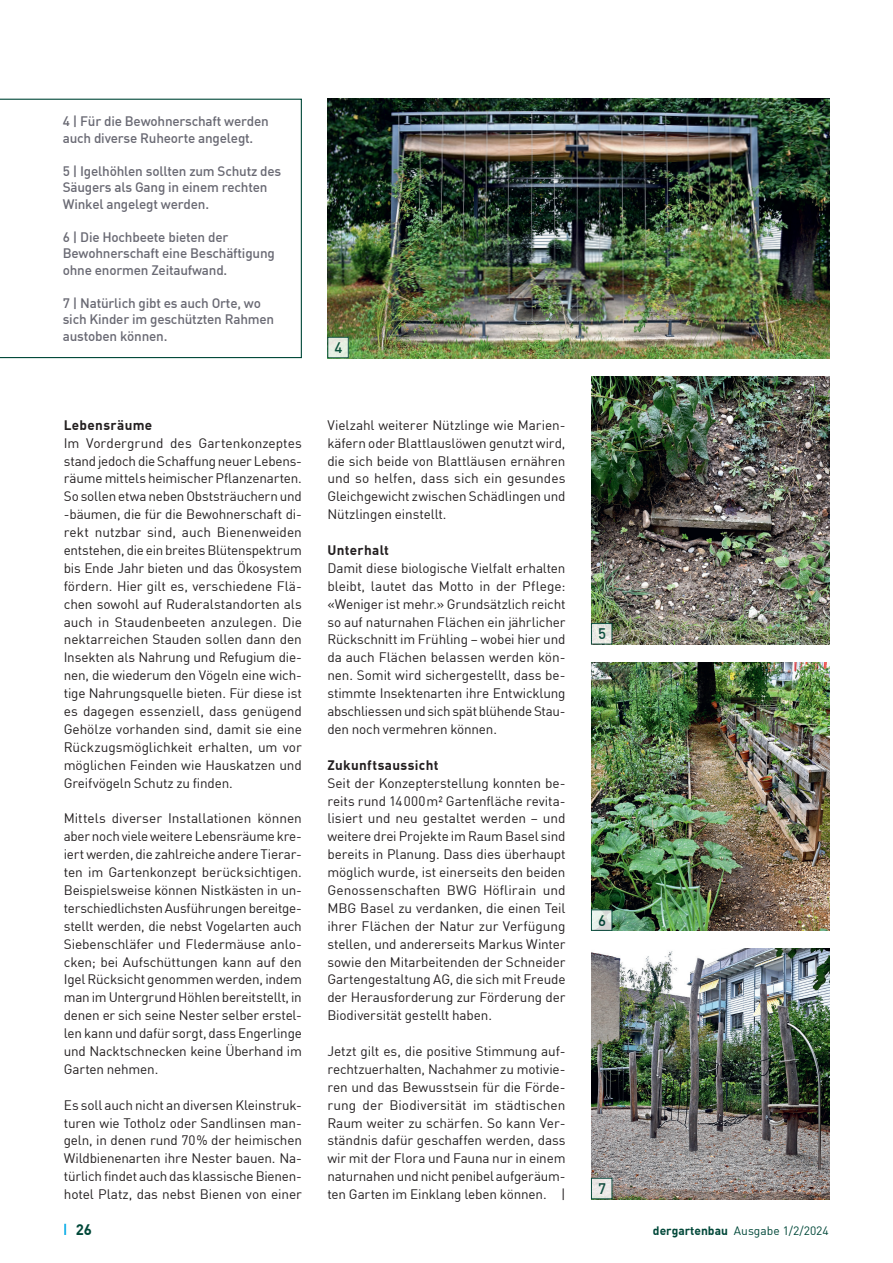
<style>
.page{position:relative;width:893px;height:1263px;background:#fff}
.page>*{position:absolute;margin:0;border:0;box-sizing:border-box;transform-origin:0 0}
.t1{font:500 15px "DIN Offc Pro";color:#004839}
.t2{font:700 15px "DIN Offc Pro";color:#004839}
.GT_9_11_Schwarz{font:13.5px/17.9px "DIN Offc Pro";letter-spacing:-.01em;color:#231f20;text-align:justify}
.Legende_Grau_AS_li{font:500 13.5px/16.5px "DIN Offc Pro";letter-spacing:-.015em;color:#696973}
.GT_9_11_Schwarz-2{font:700 13.5px "DIN Offc Pro";letter-spacing:.025em;color:#231f20}
.t3{font:12px "DIN Offc Pro";color:#004839}
.s1{font-weight:700}
</style>
<div class="page">
<svg style="left:64px;top:1224px;width:2px;height:11px"></svg>
<svg style="left:0;top:99px;width:302px;height:259px"></svg>
<img style="left:591px;top:949px;width:238px;height:250px">
<img style="left:327px;top:99px;width:502px;height:259px">
<img style="left:591px;top:662px;width:239px;height:269px">
<div style="left:328px;top:337px;width:20px;height:21px;background:#e5efe1"></div>
<div style="left:327px;top:337px;width:22px;height:21px;border:1px solid #004839"></div>
<svg style="left:593px;top:911px;width:17px;height:18px"></svg>
<div style="left:591px;top:909px;width:21px;height:22px;border:1px solid #004839"></div>
<img style="left:591px;top:376px;width:238px;height:268px">
<svg style="left:593px;top:625px;width:17px;height:17px"></svg>
<div style="left:591px;top:623px;width:21px;height:21px;border:1px solid #004839"></div>
<div style="left:591px;top:1178px;width:21px;height:21px;background:#ece9e7"></div>
<div style="left:591px;top:1178px;width:21px;height:21px;border:1px solid #004839"></div>
<p class="Legende_Grau_AS_li" style="left:63px;top:112px;width:208px">4 | Für die Bewohnerschaft werden auch diverse Ruheorte angelegt.</p>
<p class="Legende_Grau_AS_li" style="left:63px;top:161px;width:220px">5 | Igelhöhlen sollten zum Schutz des<br>Säugers als Gang in einem rechten<br>Winkel angelegt werden.</p>
<p class="Legende_Grau_AS_li" style="left:63px;top:227px;width:167px">6 | Die Hochbeete bieten der</p>
<p class="Legende_Grau_AS_li" style="left:63px;top:244px;width:214px">Bewohnerschaft eine Beschäftigung ohne enormen Zeitaufwand.</p>
<p class="Legende_Grau_AS_li" style="left:63px;top:293px;width:213px">7 | Natürlich gibt es auch Orte, wo sich Kinder im geschützten Rahmen austoben können.</p>
<p class="t1" style="left:335px;top:335px;width:9px">4</p>
<p class="GT_9_11_Schwarz-2" style="left:64px;top:414px;width:90px">Lebensräume</p>
<p class="GT_9_11_Schwarz" style="left:64px;top:432px;width:240px">Im Vordergrund des Gartenkonzeptes stand jedoch die Schaffung neuer Lebens&shy;räume mittels heimischer Pflanzenarten.<br>So sollen etwa neben Obststräuchern und -bäumen, die für die Bewohnerschaft di&shy;rekt nutzbar sind, auch Bienenweiden entstehen, die ein breites Blütenspektrum bis Ende Jahr bieten und das Ökosystem fördern. Hier gilt es, verschiedene Flä&shy;chen sowohl auf Ruderalstandorten als auch in Staudenbeeten anzulegen. Die nektarreichen Stauden sollen dann den Insekten als Nahrung und Refugium die&shy;nen, die wiederum den Vögeln eine wich&shy;tige Nahrungsquelle bieten. Für diese ist es dagegen essenziell, dass genügend Gehölze vorhanden sind, damit sie eine Rückzugsmöglichkeit erhalten, um vor möglichen Feinden wie Hauskatzen und Greifvögeln Schutz zu finden.</p>
<p class="GT_9_11_Schwarz" style="left:64px;top:808px;width:240px">Mittels diverser Installationen können aber noch viele weitere Lebensräume kre&shy;iert werden, die zahlreiche andere Tierar&shy;ten im Gartenkonzept berücksichtigen.<br>Beispielsweise können Nistkästen in un&shy;terschiedlichsten Ausführungen bereitge&shy;stellt werden, die nebst Vogelarten auch Siebenschläfer und Fledermäuse anlo&shy;cken; bei Aufschüttungen kann auf den Igel Rücksicht genommen werden, indem man im Untergrund Höhlen bereitstellt, in denen er sich seine Nester selber erstel&shy;len kann und dafür sorgt, dass Engerlinge und Nacktschnecken keine Überhand im Garten nehmen.</p>
<p class="GT_9_11_Schwarz" style="left:64px;top:1094px;width:240px">Es soll auch nicht an diversen Kleinstruk&shy;turen wie Totholz oder Sandlinsen man&shy;geln, in denen rund 70% der heimischen Wildbienenarten ihre Nester bauen. Na&shy;türlich findet auch das klassische Bienen&shy;hotel Platz, das nebst Bienen von einer</p>
<p class="GT_9_11_Schwarz" style="left:327px;top:415px;width:240px">Vielzahl weiterer Nützlinge wie Marien&shy;käfern oder Blattlauslöwen genutzt wird, die sich beide von Blattläusen ernähren und so helfen, dass sich ein gesundes Gleichgewicht zwischen Schädlingen und Nützlingen einstellt.</p>
<p class="GT_9_11_Schwarz-2" style="left:327px;top:539px;width:63px">Unterhalt</p>
<p class="GT_9_11_Schwarz" style="left:327px;top:558px;width:240px">Damit diese biologische Vielfalt erhalten bleibt, lautet das Motto in der Pflege: «Weniger ist mehr.» Grundsätzlich reicht so auf naturnahen Flächen ein jährlicher Rückschnitt im Frühling – wobei hier und da auch Flächen belassen werden kön&shy;nen. Somit wird sichergestellt, dass be&shy;stimmte Insektenarten ihre Entwicklung abschliessen und sich spät blühende Stau&shy;den noch vermehren können.</p>
<p class="GT_9_11_Schwarz-2" style="left:327px;top:753px;width:113px">Zukunftsaussicht</p>
<p class="GT_9_11_Schwarz" style="left:327px;top:772px;width:240px">Seit der Konzepterstellung konnten be&shy;reits rund 14000m² Gartenfläche revita&shy;lisiert und neu gestaltet werden – und weitere drei Projekte im Raum Basel sind bereits in Planung. Dass dies überhaupt möglich wurde, ist einerseits den beiden Genossenschaften BWG Höflirain und MBG Basel zu verdanken, die einen Teil ihrer Flächen der Natur zur Verfügung stellen, und andererseits Markus Winter sowie den Mitarbeitenden der Schneider Gartengestaltung AG, die sich mit Freude der Herausforderung zur Förderung der Biodiversität gestellt haben.</p>
<p class="GT_9_11_Schwarz" style="left:327px;top:1041px;width:240px">Jetzt gilt es, die positive Stimmung auf&shy;rechtzuerhalten, Nachahmer zu motivie&shy;ren und das Bewusstsein für die Förde&shy;rung der Biodiversität im städtischen Raum weiter zu schärfen. So kann Ver&shy;ständnis dafür geschaffen werden, dass wir mit der Flora und Fauna nur in einem naturnahen und nicht penibel aufgeräum&shy;ten Garten im Einklang leben können. |</p>
<p class="t1" style="left:598px;top:622px;width:9px">5</p>
<p class="t1" style="left:598px;top:908px;width:9px">6</p>
<p class="t1" style="left:598px;top:1176px;width:9px">7</p>
<p class="t2" style="left:76px;top:1217px;width:18px">26</p>
<p class="t3" style="left:653px;top:1221px;width:177px"><span class="s1">dergartenbau</span> Ausgabe 1/2/2024</p>
</div>
